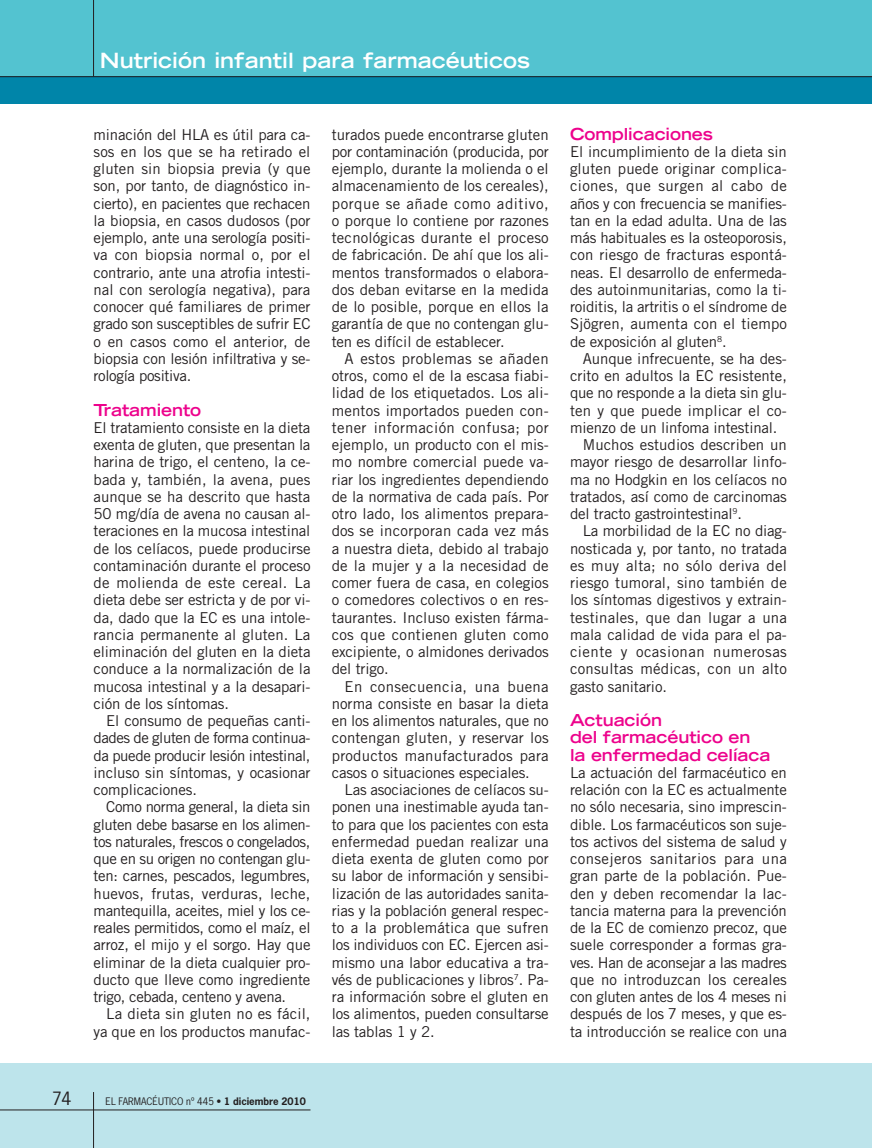
<style>
.page{position:relative;width:872px;height:1148px;background:#fff}
.page>*{position:absolute;margin:0;border:0;box-sizing:border-box;transform-origin:0 0}
.t1{font:700 expanded 21px "Trade Gothic LT Std";color:#fff}
.t2{font:17.25px "News Gothic Std";color:#231f20}
.t3{font:700 expanded 16.5px/17.2px "Trade Gothic LT Std";letter-spacing:-.005em;color:#ed028c}
.t4{font:15px/17.2px "Trade Gothic LT Std";letter-spacing:-.01em;color:#231f20;text-align:justify}
.t5{font:15px "Trade Gothic LT Std";letter-spacing:.015em;color:#231f20}
.t6{font:15px "Trade Gothic LT Std";letter-spacing:.01em;color:#231f20}
.t7{font:15px "Trade Gothic LT Std";letter-spacing:.03em;color:#231f20}
.t8{font:9.75px "News Gothic Std";color:#231f20}
.s1{font-weight:700}
</style>
<div class="page">
<div style="left:0;top:0;width:872px;height:104px;background:#53c3d0"></div>
<div style="left:0;top:1063px;width:872px;height:85px;background:#bde4eb"></div>
<div style="left:0;top:77px;width:872px;height:27px;background:#0085a9"></div>
<hr style="left:0;top:1110px;width:310px;height:1px;background:#231f20">
<hr style="left:93px;top:1092px;width:1px;height:56px;background:#231f20">
<hr style="left:0;top:76px;width:872px;height:1px;background:#231f20">
<hr style="left:93px;top:0;width:1px;height:77px;background:#231f20">
<h1 class="t1" style="left:100px;top:50px;width:431px">Nutrición infantil para farmacéuticos</h1>
<p class="t4" style="left:94px;top:127px;width:218px">minación del HLA es útil para ca&shy;sos en los que se ha retirado el gluten sin biopsia previa (y que son, por tanto, de diagnóstico in&shy;cierto), en pacientes que rechacen la biopsia, en casos dudosos (por ejemplo, ante una serología positi&shy;va con biopsia normal o, por el contrario, ante una atrofia intesti&shy;nal con serología negativa), para conocer qué familiares de primer grado son susceptibles de sufrir EC o en casos como el anterior, de biopsia con lesión infiltrativa y se&shy;rología positiva.</p>
<p class="t3" style="left:94px;top:402px;width:109px">Tratamiento</p>
<p class="t4" style="left:94px;top:421px;width:218px">El tratamiento consiste en la dieta exenta de gluten, que presentan la harina de trigo, el centeno, la ce&shy;bada y, también, la avena, pues aunque se ha descrito que hasta 50 mg/día de avena no causan al&shy;teraciones en la mucosa intestinal de los celíacos, puede producirse contaminación durante el proceso de molienda de este cereal. La dieta debe ser estricta y de por vi&shy;da, dado que la EC es una intole&shy;rancia permanente al gluten. La eliminación del gluten en la dieta conduce a la normalización de la mucosa intestinal y a la desapari&shy;ción de los síntomas.</p>
<p class="t4" style="left:94px;top:714px;width:218px;text-indent:13px">El consumo de pequeñas canti&shy;dades de gluten de forma continua&shy;da puede producir lesión intestinal, incluso sin síntomas, y ocasionar complicaciones.</p>
<p class="t4" style="left:94px;top:800px;width:218px;text-indent:13px">Como norma general, la dieta sin gluten debe basarse en los alimen&shy;tos naturales, frescos o congelados, que en su origen no contengan glu&shy;ten: carnes, pescados, legumbres, huevos, frutas, verduras, leche, mantequilla, aceites, miel y los ce&shy;reales permitidos, como el maíz, el arroz, el mijo y el sorgo. Hay que eliminar de la dieta cualquier pro&shy;ducto que lleve como ingrediente trigo, cebada, centeno y avena.</p>
<p class="t4" style="left:94px;top:1007px;width:218px;text-align:right">La dieta sin gluten no es fácil, ya que en los productos manufac-</p>
<p class="t2" style="left:52px;top:1091px;width:21px">74</p>
<p class="t8" style="left:106px;top:1097px;width:202px">EL FARMACÉUTICO nº 445 • <span class="s1">1 diciembre 2010</span></p>
<p class="t4" style="left:332px;top:127px;width:218px">turados puede encontrarse gluten por contaminación (producida, por ejemplo, durante la molienda o el almacenamiento de los cereales), porque se añade como aditivo, o porque lo contiene por razones tecnológicas durante el proceso de fabricación. De ahí que los ali&shy;mentos transformados o elabora&shy;dos deban evitarse en la medida de lo posible, porque en ellos la garantía de que no contengan glu&shy;ten es difícil de establecer.</p>
<p class="t4" style="left:332px;top:352px;width:218px;text-indent:13px">A estos problemas se añaden otros, como el de la escasa fiabi&shy;lidad de los etiquetados. Los ali&shy;mentos importados pueden con&shy;tener información confusa; por ejemplo, un producto con el mis&shy;mo nombre comercial puede va&shy;riar los ingredientes dependiendo de la normativa de cada país. Por otro lado, los alimentos prepara&shy;dos se incorporan cada vez más a nuestra dieta, debido al trabajo de la mujer y a la necesidad de comer fuera de casa, en colegios o comedores colectivos o en res&shy;taurantes. Incluso existen fárma&shy;cos que contienen gluten como excipiente, o almidones derivados del trigo.</p>
<p class="t4" style="left:332px;top:679px;width:218px;text-indent:13px">En consecuencia, una buena norma consiste en basar la dieta en los alimentos naturales, que no contengan gluten, y reservar los productos manufacturados para casos o situaciones especiales.</p>
<p class="t4" style="left:332px;top:783px;width:218px;text-indent:13px">Las asociaciones de celíacos su&shy;ponen una inestimable ayuda tan&shy;to para que los pacientes con esta enfermedad puedan realizar una dieta exenta de gluten como por su labor de información y sensibi&shy;lización de las autoridades sanita&shy;rias y la población general respec&shy;to a la problemática que sufren los individuos con EC. Ejercen asi&shy;mismo una labor educativa a tra&shy;vés de publicaciones y libros<sup>7</sup>. Pa&shy;ra información sobre el gluten en los alimentos, pueden consultarse las tablas 1 y 2.</p>
<p class="t3" style="left:570px;top:126px;width:144px">Complicaciones</p>
<p class="t4" style="left:570px;top:145px;width:218px">El incumplimiento de la dieta sin gluten puede originar complica&shy;ciones, que surgen al cabo de años y con frecuencia se manifies&shy;tan en la edad adulta. Una de las más habituales es la osteoporosis, con riesgo de fracturas espontá&shy;neas. El desarrollo de enfermeda&shy;des autoinmunitarias, como la ti&shy;roiditis, la artritis o el síndrome de Sjögren, aumenta con el tiempo de exposición al gluten<sup>8</sup>.</p>
<p class="t4" style="left:582px;top:352px;width:206px">Aunque infrecuente, se ha des-</p>
<p class="t4" style="left:570px;top:369px;width:218px">crito en adultos la EC resistente,</p>
<p class="t4" style="left:570px;top:386px;width:218px">que no responde a la dieta sin glu-</p>
<p class="t6" style="left:570px;top:405px;width:218px">ten y que puede implicar el co-</p>
<p class="t4" style="left:570px;top:421px;width:209px">mienzo de un linfoma intestinal.</p>
<p class="t4" style="left:582px;top:438px;width:206px">Muchos estudios describen un</p>
<p class="t4" style="left:570px;top:455px;width:218px">mayor riesgo de desarrollar linfo-</p>
<p class="t4" style="left:570px;top:472px;width:218px">ma no Hodgkin en los celíacos no</p>
<p class="t4" style="left:570px;top:490px;width:218px">tratados, así como de carcinomas</p>
<p class="t4" style="left:570px;top:507px;width:174px">del tracto gastrointestinal<sup>9</sup>.</p>
<p class="t4" style="left:582px;top:524px;width:206px">La morbilidad de la EC no diag-</p>
<p class="t4" style="left:570px;top:541px;width:218px">nosticada y, por tanto, no tratada</p>
<p class="t5" style="left:570px;top:560px;width:218px">es muy alta; no sólo deriva del</p>
<p class="t6" style="left:570px;top:577px;width:218px">riesgo tumoral, sino también de</p>
<p class="t4" style="left:570px;top:593px;width:218px">los síntomas digestivos y extrain-</p>
<p class="t5" style="left:570px;top:612px;width:218px">testinales, que dan lugar a una</p>
<p class="t4" style="left:570px;top:628px;width:218px">mala calidad de vida para el pa-</p>
<p class="t7" style="left:570px;top:646px;width:218px">ciente y ocasionan numerosas</p>
<p class="t5" style="left:570px;top:664px;width:218px">consultas médicas, con un alto</p>
<p class="t4" style="left:570px;top:679px;width:98px">gasto sanitario.</p>
<p class="t3" style="left:570px;top:713px;width:202px">Actuación<br>del farmacéutico en<br>la enfermedad celíaca</p>
<p class="t4" style="left:570px;top:766px;width:218px">La actuación del farmacéutico en relación con la EC es actualmente no sólo necesaria, sino imprescin&shy;dible. Los farmacéuticos son suje&shy;tos activos del sistema de salud y consejeros sanitarios para una gran parte de la población. Pue&shy;den y deben recomendar la lac&shy;tancia materna para la prevención de la EC de comienzo precoz, que suele corresponder a formas gra&shy;ves. Han de aconsejar a las madres que no introduzcan los cereales con gluten antes de los 4 meses ni después de los 7 meses, y que es&shy;ta introducción se realice con una</p>
</div>
